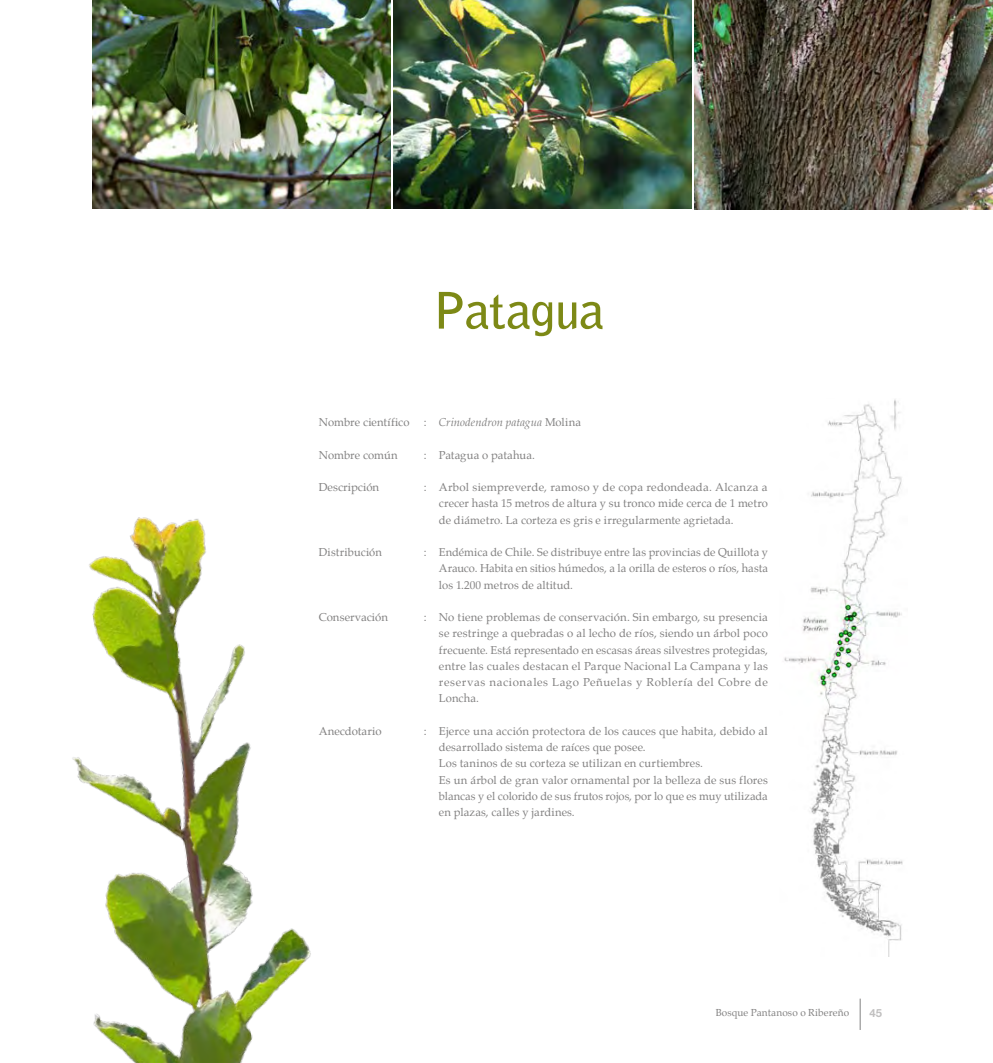
<style>
.page{position:relative;width:993px;height:1063px;background:#fff}
.page>*{position:absolute;margin:0;border:0;box-sizing:border-box;transform-origin:0 0}
.t1{font:700 50px "Bell Gothic Std";letter-spacing:-.015em;color:#7d8916}
.t2{font:11.25px/16.2px "Palatino";letter-spacing:.01em;color:#828181;text-align:justify}
.t3{font:italic 11.25px "Palatino";letter-spacing:.005em;color:#828181}
.t4{font:700 11.25px "Helvetica Neue";color:#c1c0c0}
.t5{font:10px "Palatino";letter-spacing:.015em;color:#828181}
.s1{font-style:normal}
</style>
<div class="page">
<img style="left:92px;top:0;width:298px;height:209px">
<img style="left:694px;top:0;width:298px;height:209px">
<img style="left:394px;top:0;width:296px;height:208px">
<img style="left:784px;top:399px;width:119px;height:557px">
<img style="left:72px;top:517px;width:239px;height:546px">
<hr style="left:859px;top:999px;width:1px;height:31px;background:#828181">
<h1 class="t1" style="left:432px;top:280px;width:173px">Patagua</h1>
<p class="t2" style="left:319px;top:414px;width:92px">Nombre científico</p>
<p class="t3" style="left:424px;top:413px;width:158px"><span class="s1">:</span> Crinodendron patagua <span class="s1">Molina</span></p>
<p class="t2" style="left:319px;top:447px;width:80px">Nombre común</p>
<p class="t2" style="left:424px;top:447px;width:112px">: Patagua o patahua.</p>
<p class="t2" style="left:319px;top:479px;width:62px">Descripción</p>
<p class="t2" style="left:439px;top:479px;width:330px;text-indent:-15px">: Arbol siempreverde, ramoso y de copa redondeada. Alcanza a crecer hasta 15 metros de altura y su tronco mide cerca de 1 metro de diámetro. La corteza es gris e irregularmente agrietada.</p>
<p class="t2" style="left:319px;top:544px;width:65px">Distribución</p>
<p class="t2" style="left:439px;top:544px;width:330px;text-indent:-15px">: Endémica de Chile. Se distribuye entre las provincias de Quillota y Arauco. Habita en sitios húmedos, a la orilla de esteros o ríos, hasta los 1.200 metros de altitud.</p>
<p class="t2" style="left:319px;top:609px;width:71px">Conservación</p>
<p class="t2" style="left:439px;top:609px;width:330px;text-indent:-15px">: No tiene problemas de conservación. Sin embargo, su presencia se restringe a quebradas o al lecho de ríos, siendo un árbol poco frecuente. Está representado en escasas áreas silvestres protegidas, entre las cuales destacan el Parque Nacional La Campana y las reservas nacionales Lago Peñuelas y Roblería del Cobre de Loncha.</p>
<p class="t2" style="left:319px;top:723px;width:64px">Anecdotario</p>
<p class="t2" style="left:439px;top:723px;width:330px;text-align:left;text-indent:-15px">: Ejerce una acción protectora de los cauces que habita, debido al desarrollado sistema de raíces que posee.<br>Los taninos de su corteza se utilizan en curtiembres.<br>Es un árbol de gran valor ornamental por la belleza de sus flores blancas y el colorido de sus frutos rojos, por lo que es muy utilizada en plazas, calles y jardines.</p>
<p class="t5" style="left:715px;top:1004px;width:135px">Bosque Pantanoso o Ribereño</p>
<p class="t4" style="left:869px;top:1006px;width:14px">45</p>
</div>
